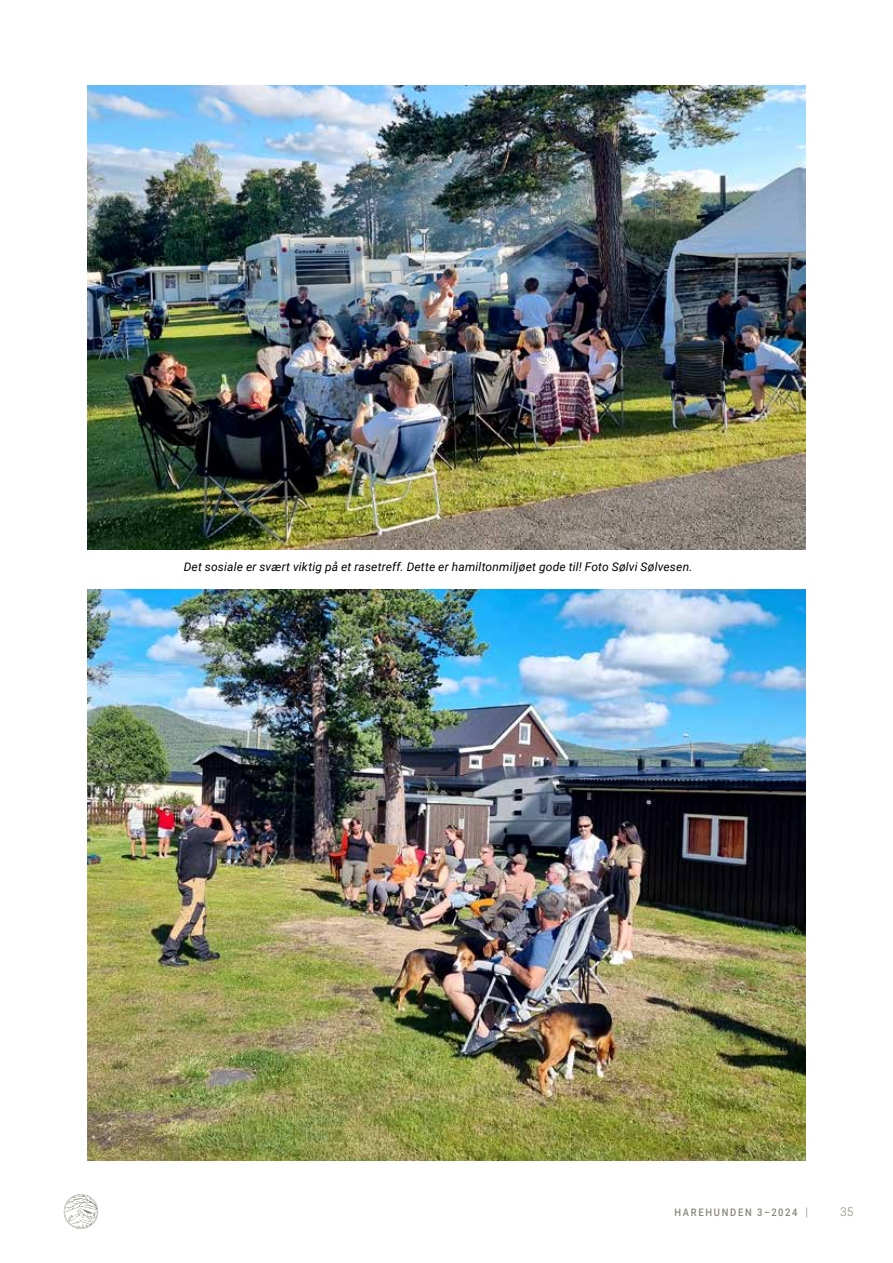
<style>
.page{position:relative;width:893px;height:1263px;background:#fff}
.page>*{position:absolute;margin:0;border:0;box-sizing:border-box;transform-origin:0 0}
.t1{font:italic 12px "Roboto";letter-spacing:.015em;color:#000}
.t2{font:300 12px "Roboto";color:#898679}
.t3{font:500 10.5px "Roboto";letter-spacing:.18em;color:#898679;scale:.9 1}
.s1{font-weight:300;font-size:12px}
</style>
<div class="page">
<img style="left:88px;top:590px;width:718px;height:571px">
<img style="left:88px;top:85px;width:718px;height:464px">
<svg style="left:63px;top:1194px;width:36px;height:35px"></svg>
<p class="t1" style="left:184px;top:558px;width:510px">Det sosiale er svært viktig på et rasetreff. Dette er hamiltonmiljøet gode til! Foto Sølvi Sølvesen.</p>
<p class="t3" style="left:674px;top:1205px;width:150px">HAREHUNDEN 3–2024 <span class="s1">|</span></p>
<p class="t2" style="left:840px;top:1203px;width:15px">35</p>
</div>
